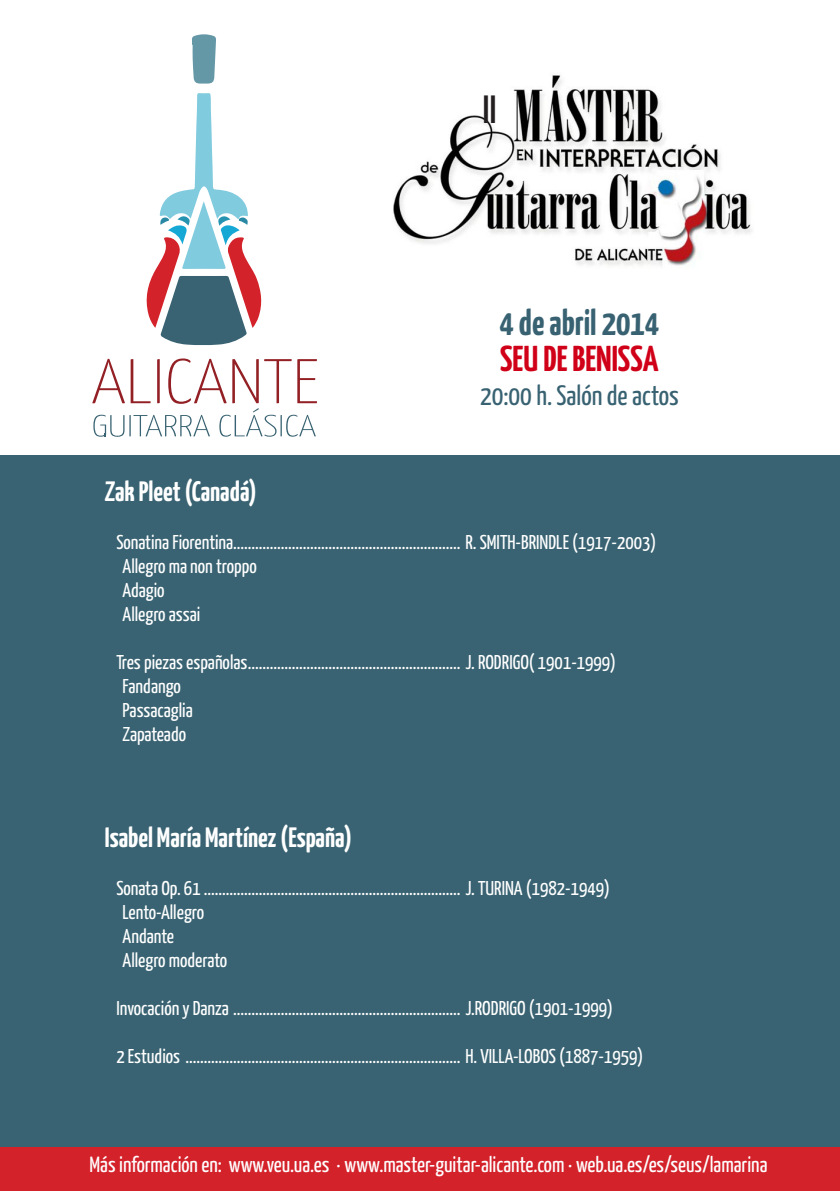
<style>
.page{position:relative;width:840px;height:1191px;background:#fff}
.page>*{position:absolute;margin:0;border:0;box-sizing:border-box;transform-origin:0 0}
.t1{font:43px "Puritan";color:#231f20}
.t2{font:700 36px "Yanone Kaffeesatz";color:#386272}
.t3{font:700 36px "Yanone Kaffeesatz";color:#d00018}
.texto_izq{font:700 28px "Yanone Kaffeesatz";color:#fff}
.t4{font:28px "Yanone Kaffeesatz";color:#386272}
.t5{font:22px "Yanone Kaffeesatz";color:#fff}
.texto_izq-2{font:20px "Yanone Kaffeesatz";color:#fff}
</style>
<div class="page">
<img style="left:393px;top:75px;width:359px;height:191px">
<svg style="left:92px;top:358px;width:225px;height:79px"></svg>
<svg style="left:192px;top:34px;width:24px;height:50px"></svg>
<svg style="left:146px;top:93px;width:116px;height:252px"></svg>
<div style="left:0;top:1143px;width:839px;height:48px;background:#d4222b"></div>
<div style="left:0;top:455px;width:839px;height:692px;background:#396372"></div>
<p class="t1" style="left:481px;top:86px;width:18px">II</p>
<p class="t2" style="left:499px;top:300px;width:161px">4 de abril 2014</p>
<p class="t3" style="left:500px;top:336px;width:160px">SEU DE BENISSA</p>
<p class="t4" style="left:480px;top:378px;width:200px">20:00 h. Salón de actos</p>
<p class="texto_izq" style="left:105px;top:474px;width:153px">Zak Pleet (Canadá)</p>
<p class="texto_izq-2" style="left:116px;top:530px;width:541px">Sonatina Fiorentina.............................................................. R. SMITH-BRINDLE (1917-2003)</p>
<p class="texto_izq-2" style="left:123px;top:554px;width:136px">Allegro ma non troppo</p>
<p class="texto_izq-2" style="left:123px;top:578px;width:43px">Adagio</p>
<p class="texto_izq-2" style="left:123px;top:602px;width:79px">Allegro assai</p>
<p class="texto_izq-2" style="left:116px;top:650px;width:501px">Tres piezas españolas.......................................................... J. RODRIGO( 1901-1999)</p>
<p class="texto_izq-2" style="left:123px;top:674px;width:60px">Fandango</p>
<p class="texto_izq-2" style="left:123px;top:698px;width:72px">Passacaglia</p>
<p class="texto_izq-2" style="left:123px;top:722px;width:65px">Zapateado</p>
<p class="texto_izq" style="left:105px;top:820px;width:248px">Isabel María Martínez (España)</p>
<p class="texto_izq-2" style="left:116px;top:875px;width:495px">Sonata Op. 61 ...................................................................... J. TURINA (1982-1949)</p>
<p class="texto_izq-2" style="left:123px;top:899px;width:83px">Lento-Allegro</p>
<p class="texto_izq-2" style="left:123px;top:923px;width:53px">Andante</p>
<p class="texto_izq-2" style="left:123px;top:947px;width:106px">Allegro moderato</p>
<p class="texto_izq-2" style="left:116px;top:995px;width:498px">Invocación y Danza .............................................................. J.RODRIGO (1901-1999)</p>
<p class="texto_izq-2" style="left:116px;top:1043px;width:528px">2 Estudios ........................................................................... H. VILLA-LOBOS (1887-1959)</p>
<p class="t5" style="left:89px;top:1150px;width:679px">Más información en: www.veu.ua.es · www.master-guitar-alicante.com · web.ua.es/es/seus/lamarina</p>
</div>
